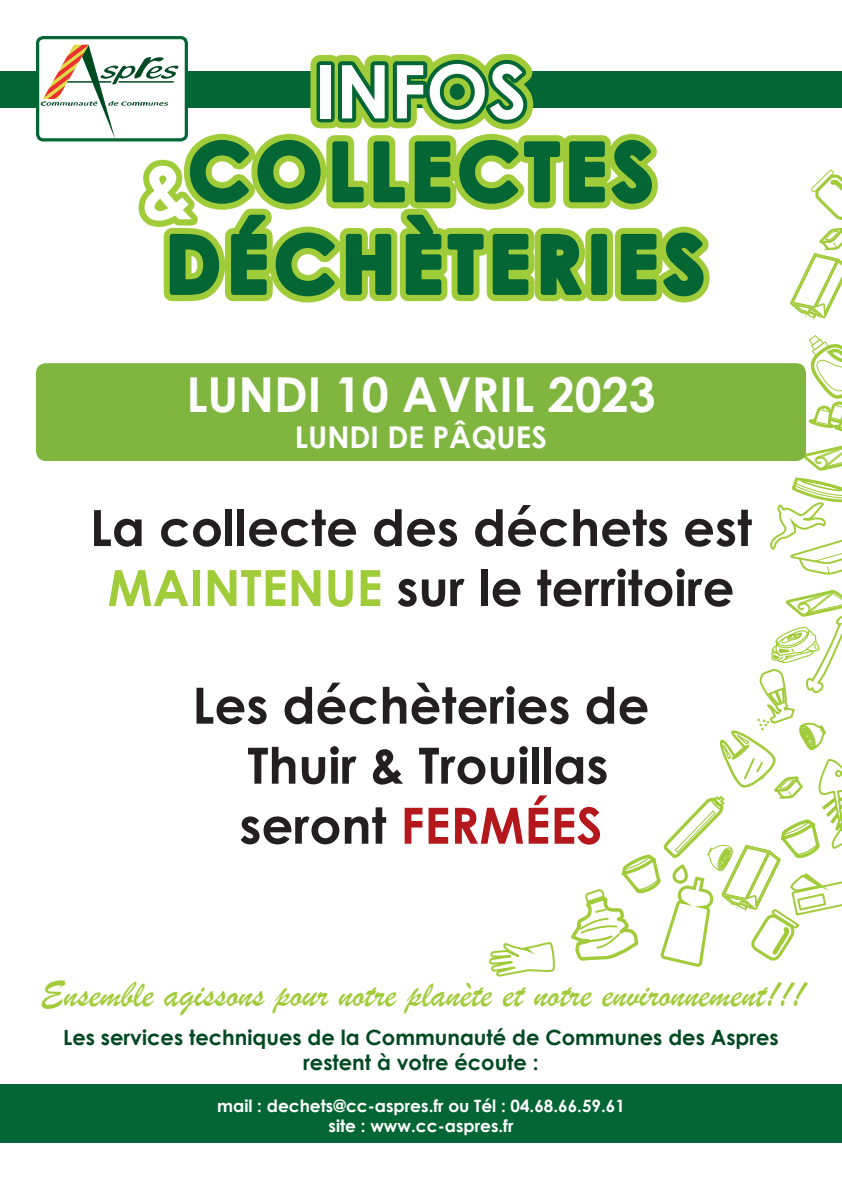
<style>
.page{position:relative;width:842px;height:1191px;background:#fff}
.page>*{position:absolute;margin:0;border:0;box-sizing:border-box;transform-origin:0 0}
.t1{font:700 77.6px/92.6px "Century Gothic";letter-spacing:.09em;color:#036634}
.t2{font:700 74px "Century Gothic";color:#fff}
.t3{font:700 50px/60px "Century Gothic";color:#231f20;text-align:center}
.t4{font:700 48.2px "Century Gothic";color:#fff}
.t5{font:38px "Brush Script";color:#a1cc3a}
.t6{font:700 30px "Century Gothic";color:#fff}
.t7{font:700 21px/25.2px "Century Gothic";color:#004a22;text-align:center}
.t8{font:700 17px/20.4px "Century Gothic";color:#fff;text-align:center}
.s1{color:#fff}
.s2{color:#a1cc3a}
.s3{color:#b4181d}
</style>
<div class="page">
<svg style="left:808px;top:335px;width:34px;height:97px"></svg>
<svg style="left:790px;top:169px;width:52px;height:150px"></svg>
<svg style="left:770px;top:445px;width:72px;height:130px"></svg>
<svg style="left:489px;top:942px;width:66px;height:35px"></svg>
<svg style="left:571px;top:590px;width:271px;height:377px"></svg>
<div style="left:36px;top:363px;width:770px;height:98px;background:#80b640;border-radius:10px"></div>
<div style="left:0;top:72px;width:842px;height:36px;background:#036634"></div>
<div style="left:36px;top:36px;width:152px;height:105px;border:3px solid #036634;border-radius:6px"></div>
<div style="left:0;top:1084px;width:842px;height:59px;background:#036634"></div>
<svg style="left:38px;top:38px;width:669px;height:262px"></svg>
<h2 class="t2" style="left:315px;top:35px;width:213px">IN FOs</h2>
<h1 class="t1" style="left:141px;top:122px;width:164px"><span class="s1">&amp;</span>Coll</h1>
<h1 class="t1" style="left:166px;top:122px;width:540px;text-indent:245px">ectes déchèteries</h1>
<p class="t4" style="left:186px;top:358px;width:471px">lundi 10 avril 2023</p>
<p class="t6" style="left:295px;top:414px;width:254px">lundi de pâques</p>
<p class="t3" style="left:90px;top:495px;width:663px">La collecte des déchets est <span class="s2">maintenue</span> sur le territoire</p>
<p class="t3" style="left:192px;top:673px;width:459px">Les déchèteries de<br>Thuir &amp; Trouillas seront <span class="s3">f ermées</span></p>
<p class="t5" style="left:40px;top:971px;width:766px">Ensemble agissons pour notre planète et notre environnement!!!</p>
<p class="t7" style="left:63px;top:1023px;width:717px">Les services techniques de la Communauté de Communes des Aspres restent à votre écoute :</p>
<p class="t8" style="left:217px;top:1094px;width:409px">mail : dechets@cc-aspres.fr ou Tél : 04.68.66.59.61 site : www.cc-aspres.fr</p>
</div>
